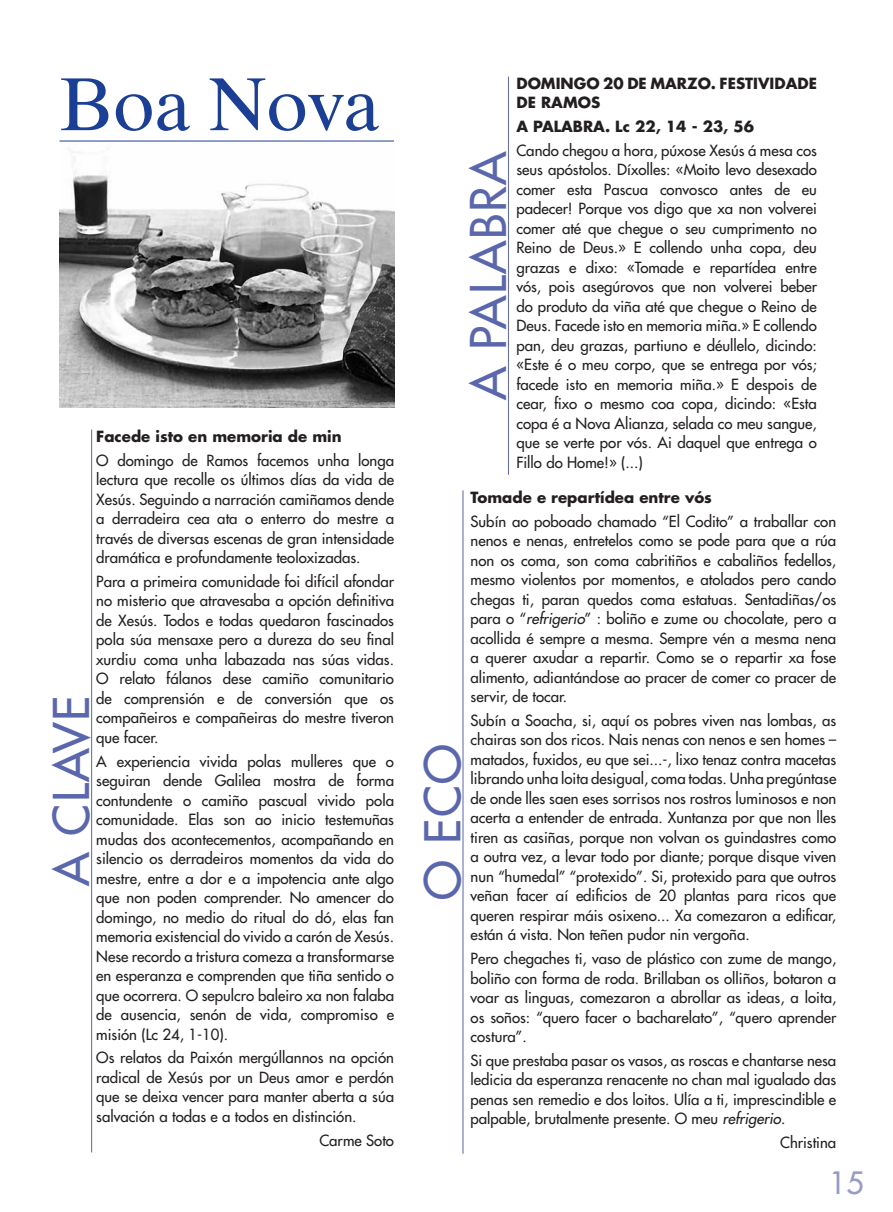
<style>
.page{position:relative;width:893px;height:1212px;background:#fff}
.page>*{position:absolute;margin:0;border:0;box-sizing:border-box;transform-origin:0 0}
.t1{font:75px "Times Ten LT Std";letter-spacing:-.01em;color:#1b3f94}
.t2{font:500 48px "Futura Std";letter-spacing:.03em;color:#5b67ad}
.t3{font:500 30px "Futura Std";color:#979aca}
.t4{font:500 15px/19.5px "Futura Std";color:#231f20;text-align:justify}
.t5{font:700 15px/19.5px "Futura Std";color:#231f20}
.s1{font-style:italic}
</style>
<div class="page">
<img style="left:60px;top:149px;width:334px;height:259px">
<hr style="left:60px;top:141px;width:334px;height:1px;background:#1b3f94">
<hr style="left:91px;top:429px;width:1px;height:723px;background:#5b67ad">
<hr style="left:463px;top:490px;width:1px;height:664px;background:#5b67ad">
<hr style="left:508px;top:77px;width:1px;height:398px;background:#5b67ad">
<h1 class="t1" style="left:60px;top:60px;width:322px">Boa Nova</h1>
<p class="t5" style="left:96px;top:426px;width:247px">Facede isto en memoria de min</p>
<p class="t4" style="left:96px;top:450px;width:299px">O domingo de Ramos facemos unha longa lectura que recolle os últimos días da vida de Xesús. Seguindo a narración camiñamos dende a derradeira cea ata o enterro do mestre a través de diversas escenas de gran intensidade dramática e profundamente teoloxizadas.</p>
<p class="t4" style="left:96px;top:572px;width:299px">Para a primeira comunidade foi difícil afondar no misterio que atravesaba a opción definitiva de Xesús. Todos e todas quedaron fascinados pola súa mensaxe pero a dureza do seu final xurdiu coma unha labazada nas súas vidas.<br>O relato fálanos dese camiño comunitario de comprensión e de conversión que os compañeiros e compañeiras do mestre tiveron que facer.</p>
<p class="t4" style="left:96px;top:751px;width:299px">A experiencia vivida polas mulleres que o seguiran dende Galilea mostra de forma contundente o camiño pascual vivido pola comunidade. Elas son ao inicio testemuñas mudas dos acontecementos, acompañando en silencio os derradeiros momentos da vida do mestre, entre a dor e a impotencia ante algo que non poden comprender. No amencer do domingo, no medio do ritual do dó, elas fan memoria existencial do vivido a carón de Xesús.<br>Nese recordo a tristura comeza a transformarse en esperanza e comprenden que tiña sentido o que ocorrera. O sepulcro baleiro xa non falaba de ausencia, senón de vida, compromiso e misión (Lc 24, 1-10).</p>
<p class="t4" style="left:96px;top:1048px;width:299px">Os relatos da Paixón mergúllannos na opción radical de Xesús por un Deus amor e perdón que se deixa vencer para manter aberta a súa salvación a todas e a todos en distinción.</p>
<p class="t4" style="left:319px;top:1130px;width:76px">Carme Soto</p>
<h2 class="t2" style="left:41px;top:886px;width:192px;rotate:-90deg">A CLAVE</h2>
<h2 class="t2" style="left:458px;top:400px;width:251px;rotate:-90deg">A PALABRA</h2>
<p class="t5" style="left:516px;top:73px;width:302px">DOMINGO 20 DE MARZO. FESTIVIDADE<br>DE RAMOS</p>
<p class="t5" style="left:516px;top:117px;width:239px">A PALABRA. Lc 22, 14 - 23, 56</p>
<p class="t4" style="left:516px;top:141px;width:302px">Cando chegou a hora, púxose Xesús á mesa cos seus apóstolos. Díxolles: «Moito levo desexado comer esta Pascua convosco antes de eu padecer! Porque vos digo que xa non volverei comer até que chegue o seu cumprimento no Reino de Deus.» E collendo unha copa, deu grazas e dixo: «Tomade e repartídea entre vós, pois asegúrovos que non volverei beber do produto da viña até que chegue o Reino de Deus. Facede isto en memoria miña.» E collendo pan, deu grazas, partiuno e déullelo, dicindo: «Este é o meu corpo, que se entrega por vós; facede isto en memoria miña.» E despois de cear, fixo o mesmo coa copa, dicindo: «Esta copa é a Nova Alianza, selada co meu sangue, que se verte por vós. Ai daquel que entrega o Fillo do Home!» (...)</p>
<h2 class="t2" style="left:413px;top:900px;width:157px;rotate:-90deg">O ECO</h2>
<p class="t5" style="left:471px;top:487px;width:243px">Tomade e repartídea entre vós</p>
<p class="t4" style="left:471px;top:511px;width:367px">Subín ao poboado chamado “El Codito” a traballar con nenos e nenas, entretelos como se pode para que a rúa non os coma, son coma cabritiños e cabaliños fedellos, mesmo violentos por momentos, e atolados pero cando chegas ti, paran quedos coma estatuas. Sentadiñas/os para o “<span class="s1">refrigerio</span>” : boliño e zume ou chocolate, pero a acollida é sempre a mesma. Sempre vén a mesma nena a querer axudar a repartir. Como se o repartir xa fose alimento, adiantándose ao pracer de comer co pracer de servir, de tocar.</p>
<p class="t4" style="left:471px;top:710px;width:367px">Subín a Soacha, si, aquí os pobres viven nas lombas, as chairas son dos ricos. Nais nenas con nenos e sen homes – matados, fuxidos, eu que sei...-, lixo tenaz contra macetas librando unha loita desigual, coma todas. Unha pregúntase de onde lles saen eses sorrisos nos rostros luminosos e non acerta a entender de entrada. Xuntanza por que non lles tiren as casiñas, porque non volvan os guindastres como a outra vez, a levar todo por diante; porque disque viven nun “humedal” “protexido”. Si, protexido para que outros veñan facer aí edificios de 20 plantas para ricos que queren respirar máis osixeno... Xa comezaron a edificar, están á vista. Non teñen pudor nin vergoña.</p>
<p class="t4" style="left:471px;top:949px;width:367px">Pero chegaches ti, vaso de plástico con zume de mango, boliño con forma de roda. Brillaban os olliños, botaron a voar as linguas, comezaron a abrollar as ideas, a loita, os soños: “quero facer o bacharelato”, “quero aprender costura”.</p>
<p class="t4" style="left:471px;top:1050px;width:367px">Si que prestaba pasar os vasos, as roscas e chantarse nesa ledicia da esperanza renacente no chan mal igualado das penas sen remedio e dos loitos. Ulía a ti, imprescindible e palpable, brutalmente presente. O meu <span class="s1">refrigerio</span>.</p>
<p class="t4" style="left:780px;top:1133px;width:58px">Christina</p>
<h3 class="t3" style="left:829px;top:1164px;width:36px">15</h3>
</div>
